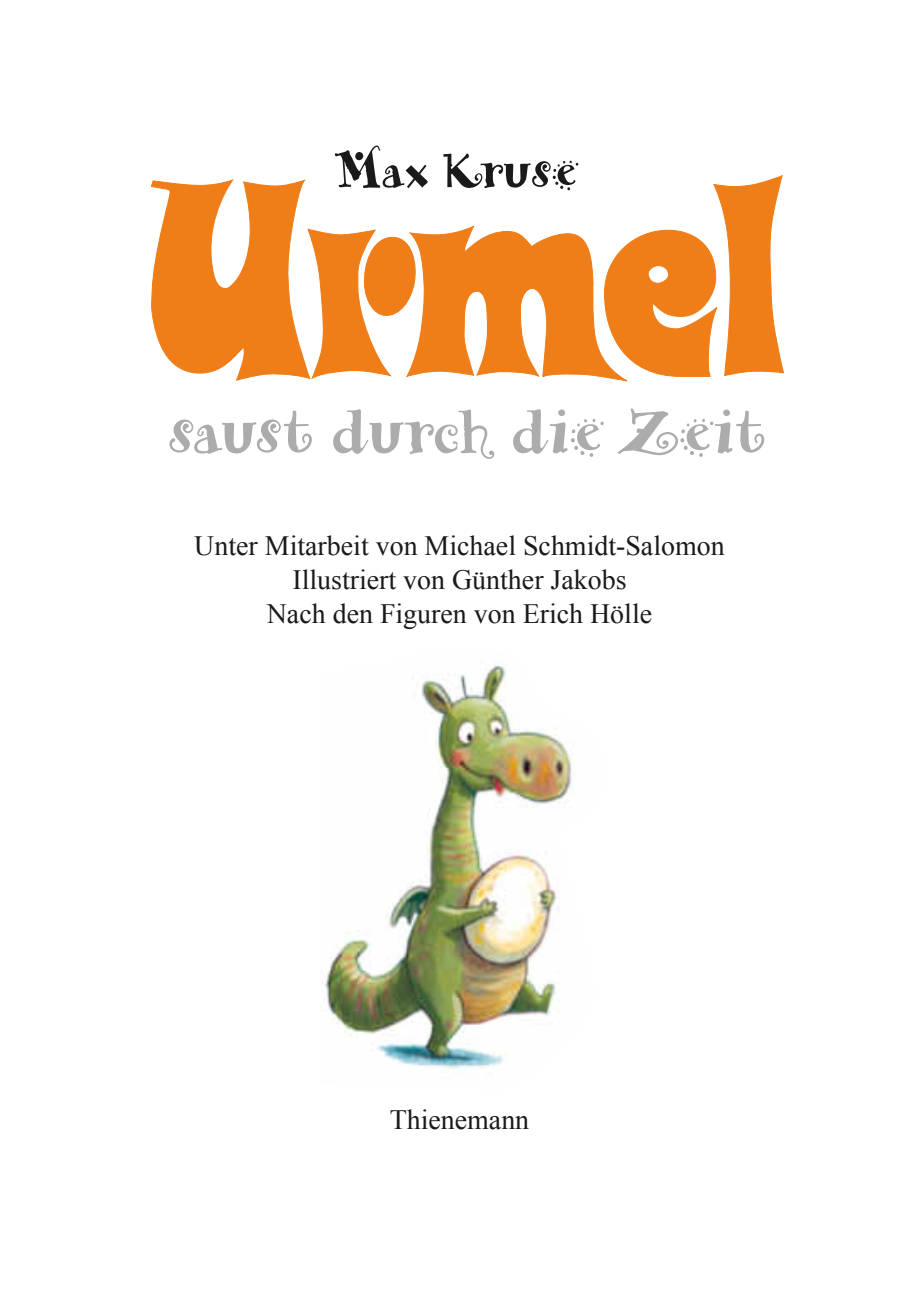
<style>
.page{position:relative;width:919px;height:1308px;background:#fff}
.page>*{position:absolute;margin:0;border:0;box-sizing:border-box;transform-origin:0 0}
.t1{font:72.45px "Remedy Double";letter-spacing:-.02em;color:#abacac}
.t2{font:56.48px "Remedy Double";letter-spacing:-.02em;color:#1a1a18}
.t3{font:27.9px/33.8px "Times New Roman";color:#1a1a18;text-align:center}
</style>
<div class="page">
<svg style="left:151px;top:176px;width:632px;height:205px"></svg>
<img style="left:324px;top:665px;width:250px;height:404px">
<h2 class="t2" style="left:334px;top:134px;width:246px">Max Kruse</h2>
<h1 class="t1" style="left:167px;top:384px;width:601px">saust durch die Zeit</h1>
<p class="t3" style="left:194px;top:528px;width:532px">Unter Mitarbeit von Michael Schmidt-Salomon<br>Illustriert von Günther Jakobs<br>Nach den Figuren von Erich Hölle</p>
<p class="t3" style="left:389px;top:1102px;width:141px">Thienemann</p>
</div>
